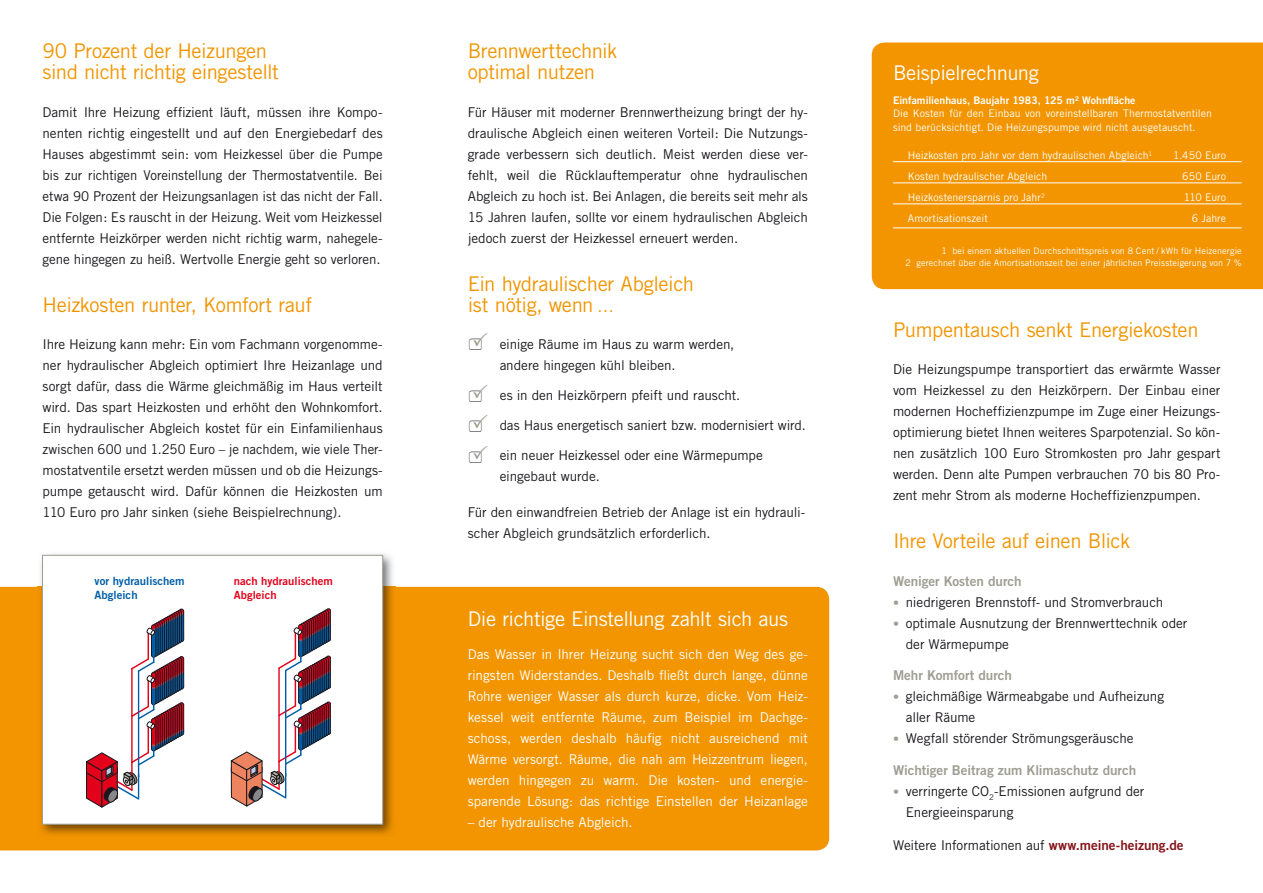
<style>
.page{position:relative;width:1263px;height:893px;background:#fff}
.page>*{position:absolute;margin:0;border:0;box-sizing:border-box;transform-origin:0 0}
.t1{font:20.25px/21px "Trade Gothic";letter-spacing:-.025em;color:#f29500}
.t2{font:20.25px "Trade Gothic";letter-spacing:-.025em;color:#fff}
.t3{font:13.5px/21px "Trade Gothic";letter-spacing:-.005em;color:#1a171c}
.t4{font:13.5px/21px "Trade Gothic";letter-spacing:-.01em;color:#fff;text-align:justify}
.t5{font:13.5px "Trade Gothic Bold Two";letter-spacing:-.005em;color:#9f9e93}
.t6{font:11.4px/13.6px "Trade Gothic Bold Two";color:#005da8}
.t7{font:11.25px/13.5px "Trade Gothic Bold Two";color:#e2001a}
.t8{font:10.5px/13.5px "Trade Gothic";letter-spacing:.005em;color:#fff}
.t9{font:10.5px "Trade Gothic Bold Two";color:#fff}
.t10{font:9.45px/11.2px "Trade Gothic Bold Two";color:#005da8}
.t11{font:9.3px "Trade Gothic Bold Two";color:#e2001a}
.t12{font:9px/12px "Trade Gothic";letter-spacing:.01em;color:#fff;text-align:right}
.s1{font-size:16.5px}
.s2{font-size:12px;color:#9f9e93}
.s3{font-family:"Trade Gothic Bold Two";color:#86151a}
</style>
<div class="page">
<div style="left:0;top:587px;width:829px;height:263px;background:#f29500"></div>
<img style="left:38px;top:554px;width:357px;height:283px">
<div style="left:42px;top:555px;width:341px;height:270px;background:#fff;border:1px solid #9f9e93"></div>
<svg style="left:86px;top:609px;width:98px;height:198px"></svg>
<svg style="left:231px;top:608px;width:100px;height:198px"></svg>
<div style="left:872px;top:43px;width:391px;height:246px;background:#f29500"></div>
<hr style="left:893px;top:161px;width:349px;height:1px;background:#fff">
<hr style="left:893px;top:182px;width:349px;height:1px;background:#fff">
<hr style="left:893px;top:203px;width:349px;height:1px;background:#fff">
<hr style="left:893px;top:227px;width:349px;height:1px;background:#fff">
<h1 class="t1" style="left:43px;top:40px;width:238px">90 Prozent der Heizungen sind nicht richtig eingestellt</h1>
<p class="t3" style="left:43px;top:101px;width:342px;text-align:justify">Damit Ihre Heizung effizient läuft, müssen ihre Kompo&shy;nen ten richtig eingestellt und auf den Energiebedarf des Hauses abgestimmt sein: vom Heizkessel über die Pumpe bis zur richtigen Voreinstellung der Thermostatventile. Bei etwa 90 Prozent der Heizungsanlagen ist das nicht der Fall.<br>Die Folgen: Es rauscht in der Heizung. Weit vom Heizkessel entfernte Heizkörper werden nicht richtig warm, nahegele&shy;gene hingegen zu heiß. Wertvolle Energie geht so verloren.</p>
<h1 class="t1" style="left:43px;top:294px;width:271px">Heizkosten runter, Komfort rauf</h1>
<p class="t3" style="left:43px;top:334px;width:342px;text-align:justify">Ihre Heizung kann mehr: Ein vom Fachmann vorgenomme&shy;ner hydraulischer Abgleich optimiert Ihre Heizanlage und sorgt dafür, dass die Wärme gleichmäßig im Haus verteilt wird. Das spart Heizkosten und erhöht den Wohnkomfort.<br>Ein hydraulischer Abgleich kostet für ein Einfamilienhaus zwischen 600 und 1.250 Euro – je nachdem, wie viele Ther&shy;mostatventile ersetzt werden müssen und ob die Heizungs&shy;pumpe getauscht wird. Dafür können die Heizkosten um 110 Euro pro Jahr sinken (siehe Beispielrechnung).</p>
<p class="t6" style="left:95px;top:574px;width:92px">vor hydraulischem<br>Abgleich</p>
<p class="t10" style="left:86px;top:583px;width:76px">vor hydraulischem<br>Abgleich</p>
<p class="t7" style="left:234px;top:574px;width:100px">nach hydraulischem<br>Abgleich</p>
<p class="t11" style="left:231px;top:594px;width:37px">Abgleich</p>
<h1 class="t1" style="left:468px;top:40px;width:151px">Brennwerttechnik optimal nutzen</h1>
<p class="t3" style="left:468px;top:101px;width:342px;text-align:justify">Für Häuser mit moderner Brennwertheizung bringt der hy&shy;draulische Abgleich einen weiteren Vorteil: Die Nutzungs&shy;grade verbessern sich deutlich. Meist werden diese ver&shy;fehlt, weil die Rücklauftemperatur ohne hydraulischen Abgleich zu hoch ist. Bei Anlagen, die bereits seit mehr als 15 Jahren laufen, sollte vor einem hydraulischen Abgleich jedoch zuerst der Heizkessel erneuert werden.</p>
<h1 class="t1" style="left:468px;top:273px;width:228px">Ein hydraulischer Abgleich ist nötig, wenn <span class="s1">...</span></h1>
<p class="t3" style="left:500px;top:334px;width:236px">einige Räume im Haus zu warm werden, andere hingegen kühl bleiben.</p>
<p class="t3" style="left:500px;top:385px;width:242px">es in den Heizkörpern pfeift und rauscht.</p>
<p class="t3" style="left:500px;top:415px;width:308px">das Haus energetisch saniert bzw. modernisiert wird.</p>
<p class="t3" style="left:500px;top:445px;width:265px">ein neuer Heizkessel oder eine Wärmepumpe eingebaut wurde.</p>
<p class="t3" style="left:468px;top:502px;width:339px">Für den einwandfreien Betrieb der Anlage ist ein hydrauli&shy;scher Abgleich grundsätzlich erforderlich.</p>
<h1 class="t2" style="left:468px;top:606px;width:322px">Die richtige Einstellung zahlt sich aus</h1>
<p class="t4" style="left:468px;top:643px;width:342px">Das Wasser in Ihrer Heizung sucht sich den Weg des ge&shy;ringsten Widerstandes. Deshalb fließt durch lange, dünne Rohre weniger Wasser als durch kurze, dicke. Vom Heiz&shy;kessel weit entfernte Räume, zum Beispiel im Dach ge&shy;schoss, werden deshalb häufig nicht ausreichend mit Wärme versorgt. Räume, die nah am Heizzentrum liegen, werden hingegen zu warm. Die kosten- und energie&shy;sparende Lösung: das richtige Einstellen der Heizanlage</p>
<p class="t4" style="left:468px;top:811px;width:166px">– der hydrau lische Abgleich.</p>
<h1 class="t2" style="left:893px;top:60px;width:147px">Beispielrechnung</h1>
<p class="t9" style="left:893px;top:93px;width:244px">Einfamilienhaus, Baujahr 1983, 125 m² Wohnfläche</p>
<p class="t8" style="left:893px;top:106px;width:320px">Die Kosten für den Einbau von voreinstellbaren Thermostatventilen sind berücksichtigt. Die Heizungspumpe wird nicht ausgetauscht.</p>
<p class="t8" style="left:908px;top:148px;width:246px">Heizkosten pro Jahr vor dem hydraulischen Abgleich<sup>1</sup></p>
<p class="t8" style="left:1173px;top:148px;width:55px">1.450 Euro</p>
<p class="t8" style="left:908px;top:169px;width:141px">Kosten hydraulischer Abgleich</p>
<p class="t8" style="left:1182px;top:169px;width:45px">650 Euro</p>
<p class="t8" style="left:908px;top:190px;width:139px">Heizkostenersparnis pro Jahr<sup>2</sup></p>
<p class="t8" style="left:1184px;top:190px;width:44px">110 Euro</p>
<p class="t8" style="left:908px;top:211px;width:81px">Amortisationszeit</p>
<p class="t8" style="left:1192px;top:211px;width:36px">6 Jahre</p>
<p class="t12" style="left:905px;top:244px;width:338px">1 bei einem aktuellen Durchschnittspreis von 8 Cent / kWh für Heizenergie<br>2 gerechnet über die Amortisationszeit bei einer jährlichen Preissteigerung von 7 %</p>
<h1 class="t1" style="left:893px;top:319px;width:307px">Pumpentausch senkt Energiekosten</h1>
<p class="t3" style="left:893px;top:359px;width:329px;text-align:justify">Die Heizungspumpe transportiert das erwärmte Wasser vom Heizkessel zu den Heizkörpern. Der Einbau einer modernen Hocheffizienzpumpe im Zuge einer Heizungs&shy;optimierung bietet Ihnen weiteres Sparpotenzial. So kön&shy;nen zusätzlich 100 Euro Stromkosten pro Jahr gespart werden. Denn alte Pumpen verbrauchen 70 bis 80 Pro&shy;zent mehr Strom als moderne Hocheffizienzpumpen.</p>
<h1 class="t1" style="left:893px;top:530px;width:239px">Ihre Vorteile auf einen Blick</h1>
<p class="t5" style="left:893px;top:573px;width:130px">Weniger Kosten durch</p>
<p class="t3" style="left:893px;top:591px;width:272px"><span class="s2">•</span> niedrigeren Brennstoff- und Stromverbrauch</p>
<p class="t3" style="left:906px;top:612px;width:283px;text-indent:-13px"><span class="s2">•</span> optimale Ausnutzung der Brennwerttechnik oder der Wär mepumpe</p>
<p class="t5" style="left:893px;top:667px;width:120px">Mehr Komfort durch</p>
<p class="t3" style="left:906px;top:686px;width:260px;text-indent:-13px"><span class="s2">•</span> gleichmäßige Wärmeabgabe und Aufheizung aller Räume</p>
<p class="t3" style="left:893px;top:728px;width:242px"><span class="s2">•</span> Wegfall störender Strömungsgeräusche</p>
<p class="t5" style="left:893px;top:762px;width:245px">Wichtiger Beitrag zum Klimaschutz durch</p>
<p class="t3" style="left:906px;top:780px;width:240px;text-indent:-13px"><span class="s2">•</span> verringerte CO<sub>2</sub>-Emissionen aufgrund der<br>Energie einsparung</p>
<p class="t3" style="left:893px;top:834px;width:292px">Weitere Informationen auf <span class="s3">www.meine-heizung.de</span></p>
</div>
